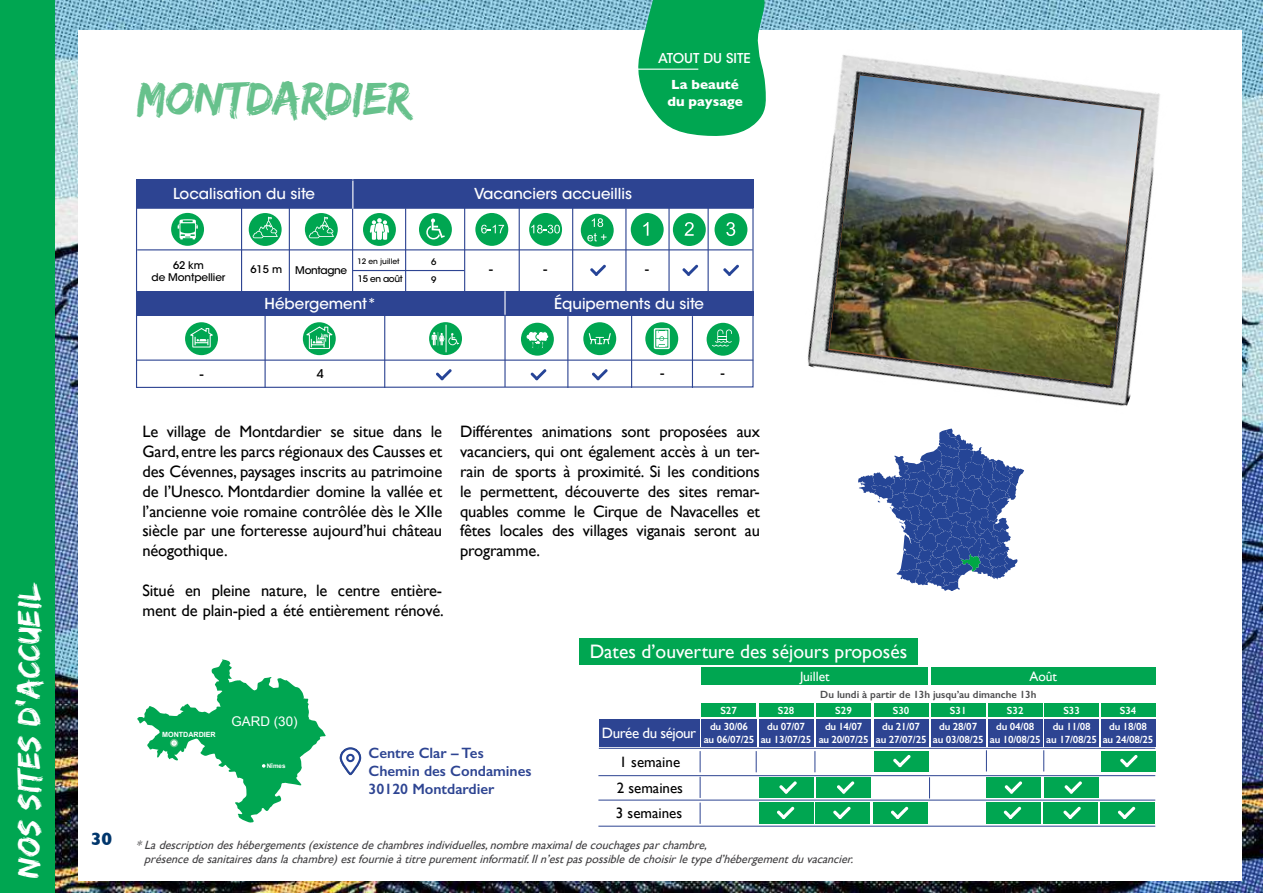
<style>
.page{position:relative;width:1263px;height:893px;background:#fff}
.page>*{position:absolute;margin:0;border:0;box-sizing:border-box;transform-origin:0 0}
.t1{font:48px "Edo SZ";color:#67c18c}
.t2{font:33px "Edo SZ";letter-spacing:.02em;color:#fff}
.t3{font:19.5px "Gill Sans";color:#fff}
.t4{font:700 18px "Gill Sans";color:#00366c}
.t5{font:16.5px/19.8px "Gill Sans";letter-spacing:-.01em;color:#000;text-align:justify}
.t6{font:500 15px "ITC Avant Garde Std";color:#fff}
.t7{font:600 15px/18px "Gill Sans";color:#2d4492}
.t8{font:15px/25.8px "Gill Sans";color:#000}
.t9{font:15px "Gill Sans";letter-spacing:-.03em;color:#fff}
.t10{font:700 13.5px/16.2px "Gill Sans";color:#fff}
.t11{font:500 13.5px "ITC Avant Garde Std";color:#fff}
.t12{font:13.5px "Gill Sans";color:#fff}
.t13{font:500 13.5px "ITC Avant Garde Std";color:#000}
.t14{font:13.35px "Arial";color:#fff}
.t15{font:italic 12px/14.4px "Gill Sans";color:#414042}
.t16{font:500 12px "ITC Avant Garde Std";color:#000}
.t17{font:600 10.5px/12.6px "Gill Sans";letter-spacing:-.02em;color:#fff;text-align:center}
.t18{font:600 10.5px "Gill Sans";color:#4d4d4f}
.t19{font:500 10.5px/12.6px "ITC Avant Garde Std";letter-spacing:-.01em;color:#000;text-align:center}
.t20{font:500 10.5px "ITC Avant Garde Std";letter-spacing:-.03em;color:#000}
.t21{font:500 9px/18px "ITC Avant Garde Std";letter-spacing:-.04em;color:#000}
.t22{font:500 7.5px "ITC Avant Garde Std";color:#000}
.t23{font:700 7.2px "Arial";color:#fff}
.t24{font:700 6.3px "Arial";color:#fff}
</style>
<div class="page">
<img style="left:54px;top:0;width:1209px;height:893px">
<div style="left:0;top:0;width:54px;height:893px;background:#00a651"></div>
<div style="left:79px;top:30px;width:1163px;height:850px;background:#fff"></div>
<svg style="left:634px;top:0;width:105px;height:136px"></svg>
<hr style="left:633px;top:69px;width:65px;height:1px;background:#fff">
<svg style="left:858px;top:473px;width:165px;height:118px"></svg>
<svg style="left:137px;top:659px;width:189px;height:164px"></svg>
<hr style="left:598px;top:826px;width:557px;height:1px;background:#2d4492">
<div style="left:579px;top:638px;width:338px;height:27px;background:#00a651"></div>
<div style="left:599px;top:719px;width:100px;height:27px;background:#2d4492"></div>
<div style="left:701px;top:719px;width:55px;height:27px;background:#2d4492"></div>
<div style="left:701px;top:668px;width:227px;height:17px;background:#00a651"></div>
<div style="left:701px;top:703px;width:55px;height:14px;background:#00a651"></div>
<div style="left:759px;top:703px;width:54px;height:14px;background:#00a651"></div>
<div style="left:816px;top:703px;width:55px;height:14px;background:#00a651"></div>
<div style="left:874px;top:703px;width:54px;height:14px;background:#00a651"></div>
<div style="left:931px;top:703px;width:54px;height:14px;background:#00a651"></div>
<div style="left:988px;top:703px;width:54px;height:14px;background:#00a651"></div>
<div style="left:1044px;top:703px;width:55px;height:14px;background:#00a651"></div>
<div style="left:1101px;top:703px;width:54px;height:14px;background:#00a651"></div>
<div style="left:931px;top:668px;width:224px;height:17px;background:#00a651"></div>
<div style="left:931px;top:719px;width:54px;height:27px;background:#2d4492"></div>
<div style="left:759px;top:719px;width:54px;height:27px;background:#2d4492"></div>
<div style="left:988px;top:719px;width:54px;height:27px;background:#2d4492"></div>
<div style="left:816px;top:719px;width:55px;height:27px;background:#2d4492"></div>
<div style="left:1044px;top:719px;width:55px;height:27px;background:#2d4492"></div>
<div style="left:1101px;top:719px;width:54px;height:27px;background:#2d4492"></div>
<div style="left:874px;top:719px;width:54px;height:27px;background:#2d4492"></div>
<div style="left:987px;top:777px;width:54px;height:21px;background:#00a651"></div>
<div style="left:986px;top:802px;width:55px;height:22px;background:#00a651"></div>
<div style="left:1043px;top:802px;width:54px;height:22px;background:#00a651"></div>
<div style="left:1101px;top:751px;width:54px;height:21px;background:#00a651"></div>
<div style="left:874px;top:751px;width:54px;height:21px;background:#00a651"></div>
<div style="left:1044px;top:777px;width:54px;height:21px;background:#00a651"></div>
<div style="left:759px;top:777px;width:54px;height:21px;background:#00a651"></div>
<div style="left:816px;top:777px;width:55px;height:21px;background:#00a651"></div>
<div style="left:1100px;top:803px;width:54px;height:21px;background:#00a651"></div>
<div style="left:759px;top:803px;width:54px;height:21px;background:#00a651"></div>
<div style="left:815px;top:803px;width:54px;height:21px;background:#00a651"></div>
<div style="left:873px;top:803px;width:54px;height:21px;background:#00a651"></div>
<hr style="left:598px;top:775px;width:557px;height:1px;background:#2d4492">
<hr style="left:599px;top:748px;width:556px;height:1px;background:#2d4492">
<hr style="left:598px;top:800px;width:557px;height:1px;background:#2d4492">
<svg style="left:756px;top:751px;width:1px;height:21px"></svg>
<svg style="left:814px;top:751px;width:1px;height:21px"></svg>
<svg style="left:929px;top:777px;width:1px;height:21px"></svg>
<svg style="left:986px;top:750px;width:1px;height:21px"></svg>
<svg style="left:1043px;top:750px;width:1px;height:21px"></svg>
<svg style="left:700px;top:751px;width:1px;height:73px"></svg>
<svg style="left:1120px;top:755px;width:18px;height:12px"></svg>
<svg style="left:893px;top:755px;width:18px;height:12px"></svg>
<svg style="left:1004px;top:807px;width:17px;height:12px"></svg>
<svg style="left:1118px;top:807px;width:17px;height:12px"></svg>
<svg style="left:777px;top:807px;width:17px;height:12px"></svg>
<svg style="left:833px;top:807px;width:18px;height:12px"></svg>
<svg style="left:891px;top:807px;width:17px;height:12px"></svg>
<svg style="left:1004px;top:781px;width:18px;height:13px"></svg>
<svg style="left:1063px;top:807px;width:18px;height:12px"></svg>
<svg style="left:1064px;top:781px;width:18px;height:13px"></svg>
<svg style="left:779px;top:781px;width:18px;height:13px"></svg>
<svg style="left:837px;top:781px;width:17px;height:13px"></svg>
<svg style="left:339px;top:747px;width:23px;height:29px"></svg>
<div style="left:346px;top:754px;width:9px;height:8px;border:2px solid #264497;border-radius:50%"></div>
<svg style="left:136px;top:179px;width:603px;height:209px"></svg>
<img style="left:739px;top:0;width:492px;height:473px">
<img style="left:829px;top:75px;width:312px;height:310px">
<h2 class="t2" style="left:9px;top:878px;width:297px;rotate:-90deg">NOS SITES D’ACCUEIL</h2>
<h1 class="t1" style="left:137px;top:70px;width:275px">MONTDARDIER</h1>
<p class="t11" style="left:658px;top:49px;width:94px">ATOUT DU SITE</p>
<p class="t10" style="left:667px;top:76px;width:77px">La beauté du paysage</p>
<p class="t4" style="left:91px;top:824px;width:23px">30</p>
<p class="t6" style="left:173px;top:184px;width:143px">Localisation du site</p>
<p class="t6" style="left:474px;top:184px;width:159px">Vacanciers accueillis</p>
<p class="t21" style="left:431px;top:253px;width:7px">6<br>9</p>
<p class="t22" style="left:357px;top:257px;width:44px">12 en juillet</p>
<p class="t21" style="left:358px;top:270px;width:46px">15 en août</p>
<p class="t19" style="left:152px;top:259px;width:75px">62 km<br>de Montpellier</p>
<p class="t20" style="left:250px;top:264px;width:98px">615 m Montagne</p>
<p class="t13" style="left:489px;top:261px;width:5px">-</p>
<p class="t13" style="left:543px;top:261px;width:5px">-</p>
<p class="t13" style="left:645px;top:261px;width:5px">-</p>
<p class="t13" style="left:200px;top:366px;width:5px">-</p>
<p class="t6" style="left:265px;top:294px;width:113px">Hébergement*</p>
<p class="t6" style="left:554px;top:294px;width:151px">Équipements du site</p>
<p class="t16" style="left:317px;top:367px;width:9px">4</p>
<p class="t13" style="left:660px;top:365px;width:5px">-</p>
<p class="t13" style="left:721px;top:365px;width:5px">-</p>
<p class="t5" style="left:142px;top:422px;width:301px">Le village de Montdardier se situe dans le Gard, entre les parcs régionaux des Causses et des Cévennes, paysages inscrits au patrimoine de l’Unesco. Montdardier domine la vallée et l’ancienne voie romaine contrôlée dès le XIIe siècle par une forteresse aujourd’hui château néogothique.</p>
<p class="t5" style="left:142px;top:580px;width:303px">Situé en pleine nature, le centre entière&shy;ment de plain-pied a été entièrement rénové.</p>
<p class="t5" style="left:460px;top:422px;width:301px">Différentes animations sont proposées aux vacanciers, qui ont également accès à un ter&shy;rain de sports à proximité. Si les conditions le permettent, découverte des sites remar&shy;quables comme le Cirque de Navacelles et fêtes locales des villages viganais seront au programme.</p>
<p class="t3" style="left:590px;top:640px;width:319px">Dates d’ouverture des séjours proposés</p>
<p class="t12" style="left:1029px;top:668px;width:29px">Août</p>
<p class="t12" style="left:800px;top:668px;width:31px">Juillet</p>
<p class="t18" style="left:820px;top:688px;width:218px">Du lundi à partir de 13h jusqu’au dimanche 13h</p>
<p class="t17" style="left:720px;top:704px;width:18px">S27</p>
<p class="t17" style="left:778px;top:704px;width:18px">S28</p>
<p class="t17" style="left:835px;top:704px;width:18px">S29</p>
<p class="t17" style="left:893px;top:704px;width:18px">S30</p>
<p class="t17" style="left:950px;top:704px;width:18px">S31</p>
<p class="t17" style="left:1007px;top:704px;width:18px">S32</p>
<p class="t17" style="left:1063px;top:704px;width:18px">S33</p>
<p class="t17" style="left:1120px;top:704px;width:18px">S34</p>
<p class="t23" style="left:162px;top:730px;width:55px">MONTDARDIER</p>
<p class="t14" style="left:231px;top:712px;width:68px">GARD (30)</p>
<p class="t24" style="left:267px;top:762px;width:20px">Nîmes</p>
<p class="t7" style="left:369px;top:744px;width:164px">Centre Clar – Tes<br>Chemin des Condamines<br>30120 Montdardier</p>
<p class="t17" style="left:704px;top:720px;width:52px">du 30/06 au 06/07/25</p>
<p class="t17" style="left:761px;top:720px;width:52px">du 07/07 au 13/07/25</p>
<p class="t17" style="left:990px;top:720px;width:52px">du 04/08 au 10/08/25</p>
<p class="t17" style="left:819px;top:720px;width:51px">du 14/07 au 20/07/25</p>
<p class="t17" style="left:1046px;top:720px;width:52px">du 11/08 au 17/08/25</p>
<p class="t17" style="left:1103px;top:720px;width:52px">du 18/08 au 24/08/25</p>
<p class="t17" style="left:876px;top:720px;width:52px">du 21/07 au 27/07/25</p>
<p class="t17" style="left:933px;top:720px;width:52px">du 28/07 au 03/08/25</p>
<p class="t9" style="left:602px;top:724px;width:96px">Durée du séjour</p>
<p class="t8" style="left:616px;top:749px;width:69px">1 semaine<br>2 semaines<br>3 semaines</p>
<p class="t15" style="left:144px;top:837px;width:714px;text-indent:-8px">*Ladescriptiondeshébergements(existencedechambresindividuelles,nombremaximaldecouchagesparchambre, présencedesanitairesdanslachambre)estfournieàtitrepurementinformatif.Iln’estpaspossibledechoisirletyped’hébergementduvacancier.</p>
</div>
